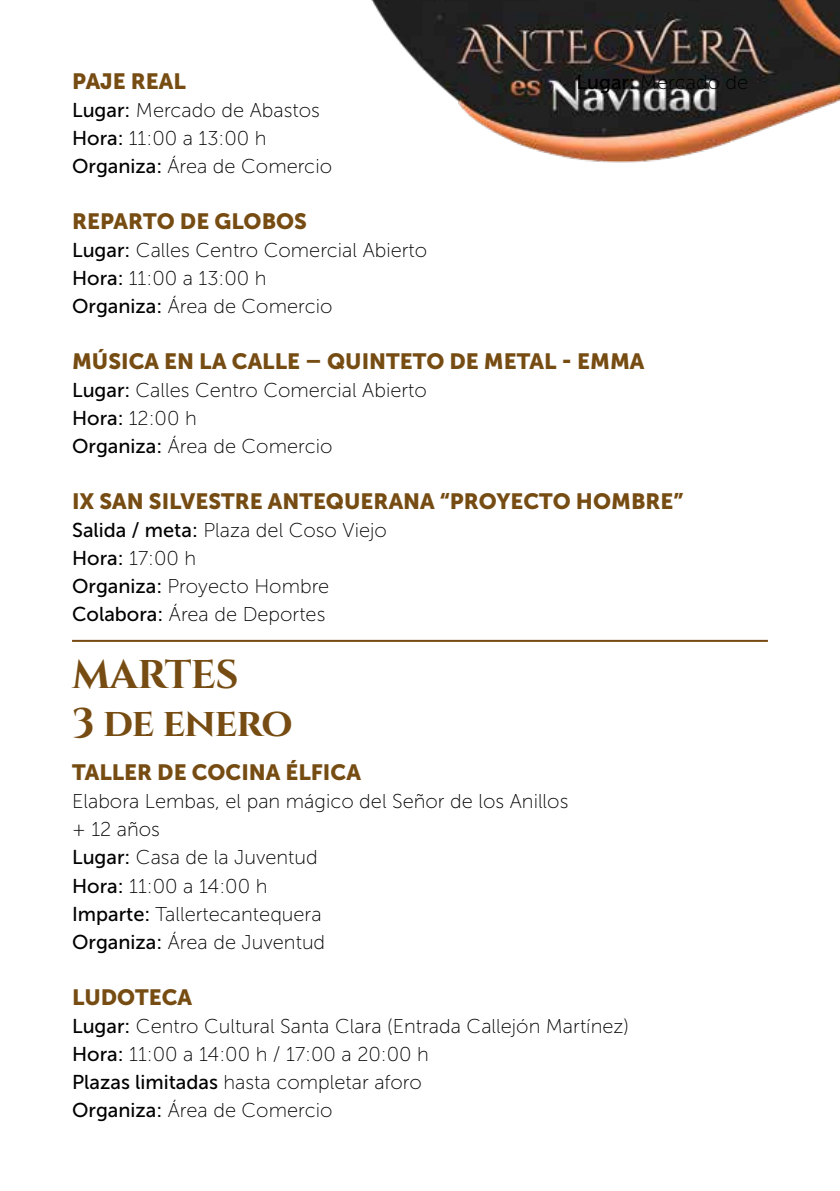
<style>
.page{position:relative;width:840px;height:1191px;background:#fff}
.page>*{position:absolute;margin:0;border:0;box-sizing:border-box;transform-origin:0 0}
.t1{font:40px/48px "Cinzel";letter-spacing:-.02em;color:#764c13}
.t2{font:22px "Museo Sans 900";color:#764c13}
.t3{font:20px/28px "Museo Sans 100";color:#000}
.s1{font-family:"Museo Sans 500"}
</style>
<div class="page">
<img style="left:371px;top:0;width:468px;height:163px">
<hr style="left:72px;top:640px;width:695px;height:2px;background:#754911">
<p class="t2" style="left:72px;top:68px;width:115px">PAJE REAL</p>
<p class="t3" style="left:576px;top:68px;width:173px"><span class="s1">Lugar:</span> Mercado de</p>
<p class="t3" style="left:72px;top:96px;width:261px"><span class="s1">Lugar:</span> Mercado de Abastos<br><span class="s1">Hora:</span> 11:00 a 13:00 h<br><span class="s1">Organiza:</span> Área de Comercio</p>
<p class="t2" style="left:72px;top:208px;width:236px">REPARTO DE GLOBOS</p>
<p class="t3" style="left:72px;top:236px;width:356px"><span class="s1">Lugar:</span> Calles Centro Comercial Abierto<br><span class="s1">Hora:</span> 11:00 a 13:00 h<br><span class="s1">Organiza:</span> Área de Comercio</p>
<p class="t2" style="left:72px;top:348px;width:573px">MÚSICA EN LA CALLE – QUINTETO DE METAL - EMMA</p>
<p class="t3" style="left:72px;top:376px;width:356px"><span class="s1">Lugar:</span> Calles Centro Comercial Abierto<br><span class="s1">Hora:</span> 12:00 h<br><span class="s1">Organiza:</span> Área de Comercio</p>
<p class="t2" style="left:72px;top:488px;width:612px">IX SAN SILVESTRE ANTEQUERANA “PROYECTO HOMBRE”</p>
<p class="t3" style="left:72px;top:516px;width:316px"><span class="s1">Salida / meta:</span> Plaza del Coso Viejo<br><span class="s1">Hora:</span> 17:00 h<br><span class="s1">Organiza:</span> Proyecto Hombre<br><span class="s1">Colabora:</span> Área de Deportes</p>
<h1 class="t1" style="left:72px;top:652px;width:222px">MARTES<br>3 de enero</h1>
<p class="t2" style="left:72px;top:760px;width:290px">TALLER DE COCINA ÉLFICA</p>
<p class="t3" style="left:72px;top:788px;width:497px">Elabora Lembas, el pan mágico del Señor de los Anillos + 12 años<br><span class="s1">Lugar:</span> Casa de la Juventud<br><span class="s1">Hora:</span> 11:00 a 14:00 h<br><span class="s1">Imparte:</span> Tallertecantequera<br><span class="s1">Organiza:</span> Área de Juventud</p>
<p class="t2" style="left:72px;top:984px;width:121px">LUDOTECA</p>
<p class="t3" style="left:72px;top:1012px;width:558px"><span class="s1">Lugar:</span> Centro Cultural Santa Clara (Entrada Callejón Martínez)<br><span class="s1">Hora:</span> 11:00 a 14:00 h / 17:00 a 20:00 h<br><span class="s1">Plazas limitadas</span> hasta completar aforo<br><span class="s1">Organiza:</span> Área de Comercio</p>
</div>
